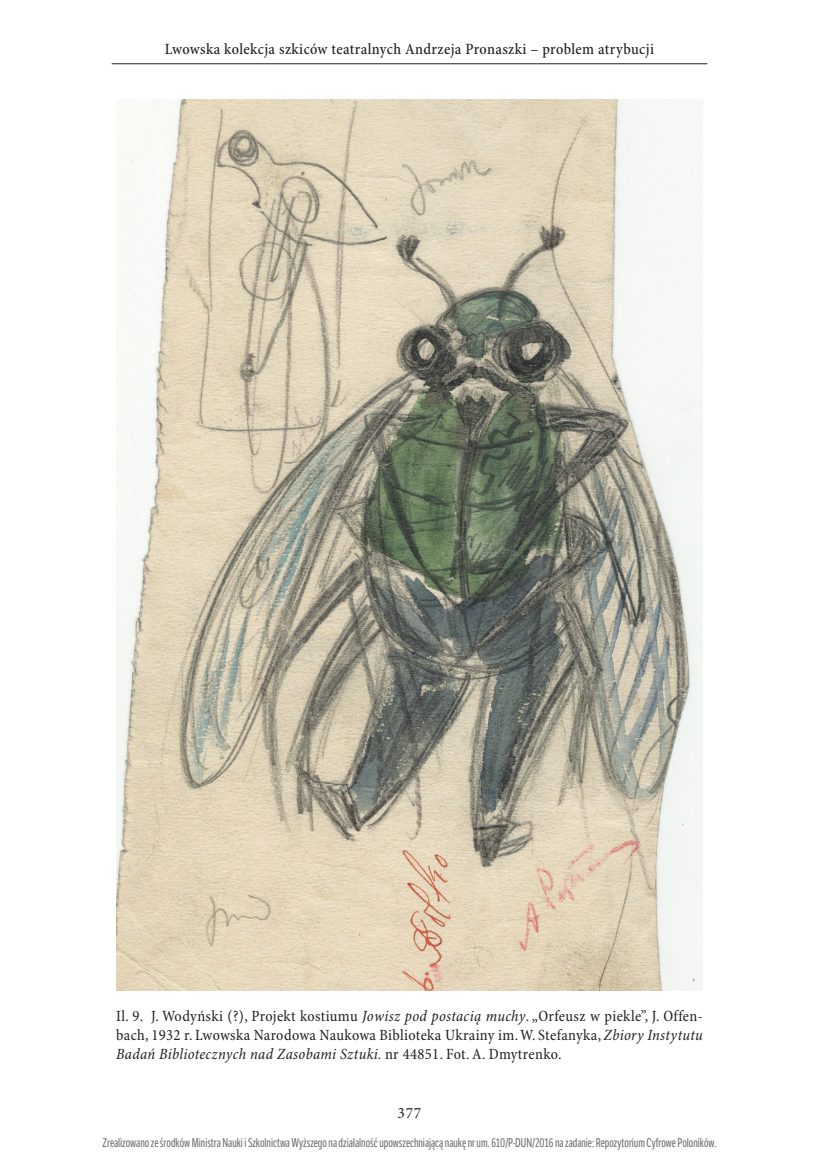
<style>
.page{position:relative;width:819px;height:1166px;background:#fff}
.page>*{position:absolute;margin:0;border:0;box-sizing:border-box;transform-origin:0 0}
.t1{font:condensed 15.75px/19.2px "Minion Pro";letter-spacing:.02em;color:#231f20;text-align:justify}
.t2{font:500 condensed 15.75px "Minion Pro";letter-spacing:.025em;color:#231f20}
.t3{font:15.75px "Minion Pro Medium Subh";color:#231f20}
.t4{font:12.25px "LFT Etica Compressed";color:#6b6b6b}
.s1{font-style:italic}
</style>
<div class="page">
<hr style="left:112px;top:63px;width:595px;height:1px;background:#231f20">
<img style="left:116px;top:100px;width:586px;height:891px">
<p class="t2" style="left:165px;top:39px;width:490px">Lwowska kolekcja szkiców teatralnych Andrzeja Pronaszki – problem atrybucji</p>
<p class="t1" style="left:116px;top:1007px;width:588px">Il. 9. J. Wodyński (?), Projekt kostiumu <span class="s1">Jowisz pod postacią muchy</span>. „Orfeusz w piekle”, J. Offen&shy;bach, 1932 r. Lwowska Narodowa Naukowa Biblioteka Ukrainy im. W. Stefanyka, <span class="s1">Zbiory Instytutu Badań Bibliotecznych nad Zasobami Sztuki.</span> nr 44851. Fot. A. Dmytrenko.</p>
<p class="t3" style="left:397px;top:1104px;width:25px">377</p>
<p class="t4" style="left:102px;top:1136px;width:615px">Zrealizowano ze środków Ministra Nauki i Szkolnictwa Wyższego na działalność upowszechniającą naukę nr um. 610/P-DUN/2016 na zadanie: Repozytorium Cyfrowe Poloników.</p>
</div>
